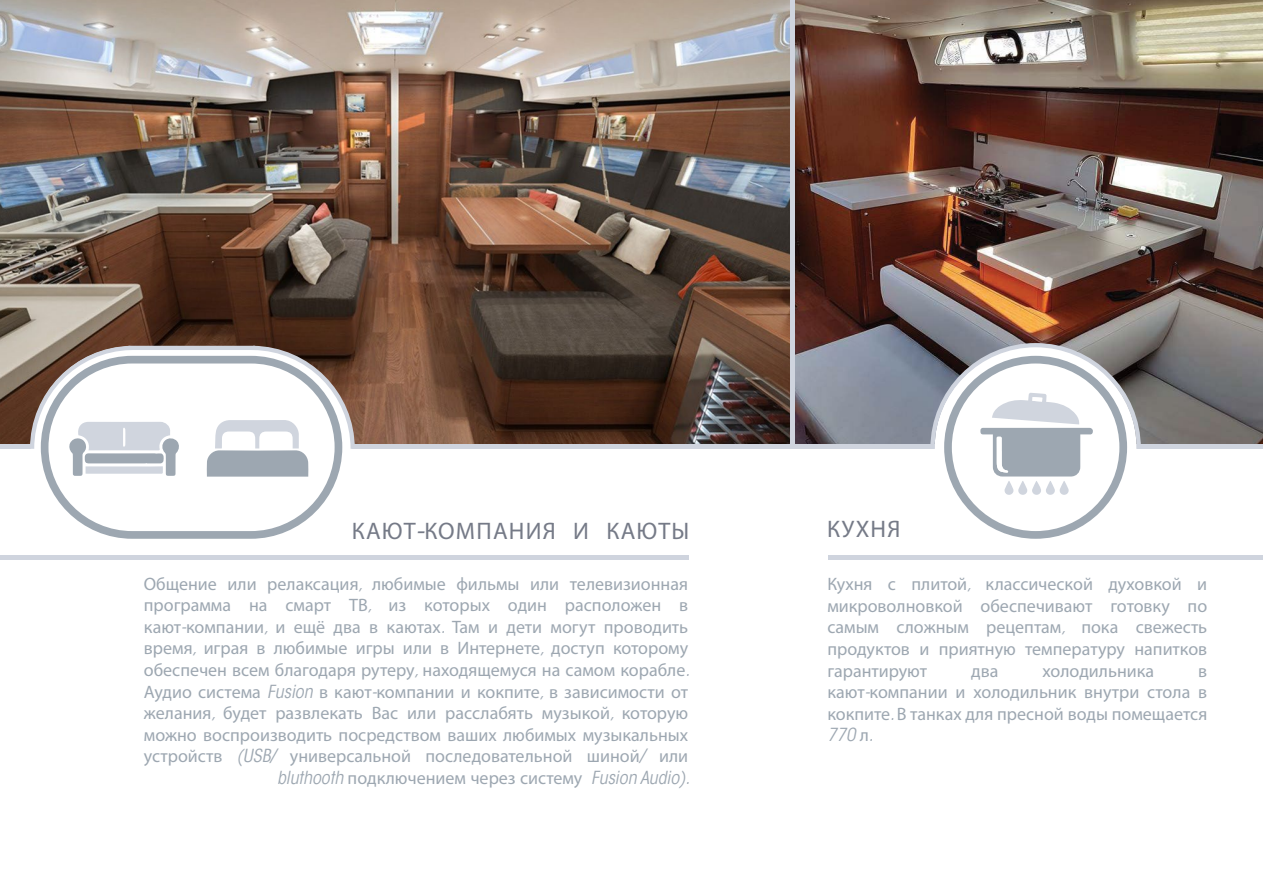
<style>
.page{position:relative;width:1263px;height:893px;background:#fff}
.page>*{position:absolute;margin:0;border:0;box-sizing:border-box;transform-origin:0 0}
.t1{font:24px "Myriad Pro";letter-spacing:.05em;color:#757a87}
.t2{font:18px/21.6px "Myriad Pro";color:#9da7b1;text-align:justify}
.t3{font:italic condensed 18px "ITC Avant Garde Std";color:#9da7b1}
.s1{font-family:"ITC Avant Garde Std";font-style:italic}
.s2{font-family:"ITC Avant Garde Std";font-style:italic;font-stretch:condensed}
.s3{font-family:"Myriad Pro";font-style:normal;font-stretch:normal}
</style>
<div class="page">
<img style="left:795px;top:0;width:468px;height:444px">
<img style="left:0;top:0;width:790px;height:444px">
<div style="left:790px;top:0;width:5px;height:446px;background:#cfd4de"></div>
<div style="left:0;top:444px;width:1263px;height:5px;background:#cfd4de"></div>
<div style="left:828px;top:555px;width:435px;height:5px;background:#cfd4de"></div>
<svg style="left:28px;top:344px;width:329px;height:195px"></svg>
<svg style="left:928px;top:341px;width:215px;height:198px"></svg>
<div style="left:0;top:555px;width:688px;height:5px;background:#cfd4de"></div>
<h1 class="t1" style="left:352px;top:516px;width:339px">КАЮТ<span class="s1">-</span>КОМПАНИЯ И КАЮТЫ</h1>
<h1 class="t1" style="left:827px;top:515px;width:75px">КУХНЯ</h1>
<p class="t2" style="left:827px;top:573px;width:381px">Кухня с плитой<span class="s2">,</span> классической духовкой и микроволновкой обеспечивают готовку по самым сложным рецептам<span class="s2">,</span> пока свежесть продуктов и приятную температуру напитков гарантируют</p>
<p class="t2" style="left:144px;top:573px;width:548px;text-align:right">Общение или релаксация<span class="s2">,</span> любимые фильмы или телевизионная программа на смарт ТВ<span class="s2">,</span> из которых один расположен в кают<span class="s2">-</span>компании<span class="s2">,</span> и ещё два в каютах<span class="s2">.</span> Там и дети могут проводить время<span class="s2">,</span> играя в любимые игры или в Интернете<span class="s2">,</span> доступ которому обеспечен всем благодаря рутеру<span class="s2">,</span> находящемуся на самом корабле<span class="s2">.<br></span>Аудио система <span class="s2">Fusion</span> в кают<span class="s2">-</span>компании и кокпите<span class="s2">,</span> в зависимости от желания<span class="s2">,</span> будет развлекать Вас или расслабять музыкой<span class="s2">,</span> которую можно воспроизводить посредством ваших любимых музыкальных устройств <span class="s2">(USB/</span> универсальной последовательной шиной<span class="s2">/</span> или <span class="s2">bluthooth</span> подключением через систему <span class="s2">Fusion Audio).</span></p>
<p class="t2" style="left:971px;top:659px;width:29px">два</p>
<p class="t2" style="left:1042px;top:659px;width:113px">холодильника</p>
<p class="t2" style="left:827px;top:659px;width:381px;text-indent:371px">в кают<span class="s2">-</span>компании и холодильник внутри стола в кокпите<span class="s2">.</span> В танках для пресной воды помещается</p>
<p class="t3" style="left:827px;top:724px;width:48px">770 <span class="s3">л</span>.</p>
</div>
